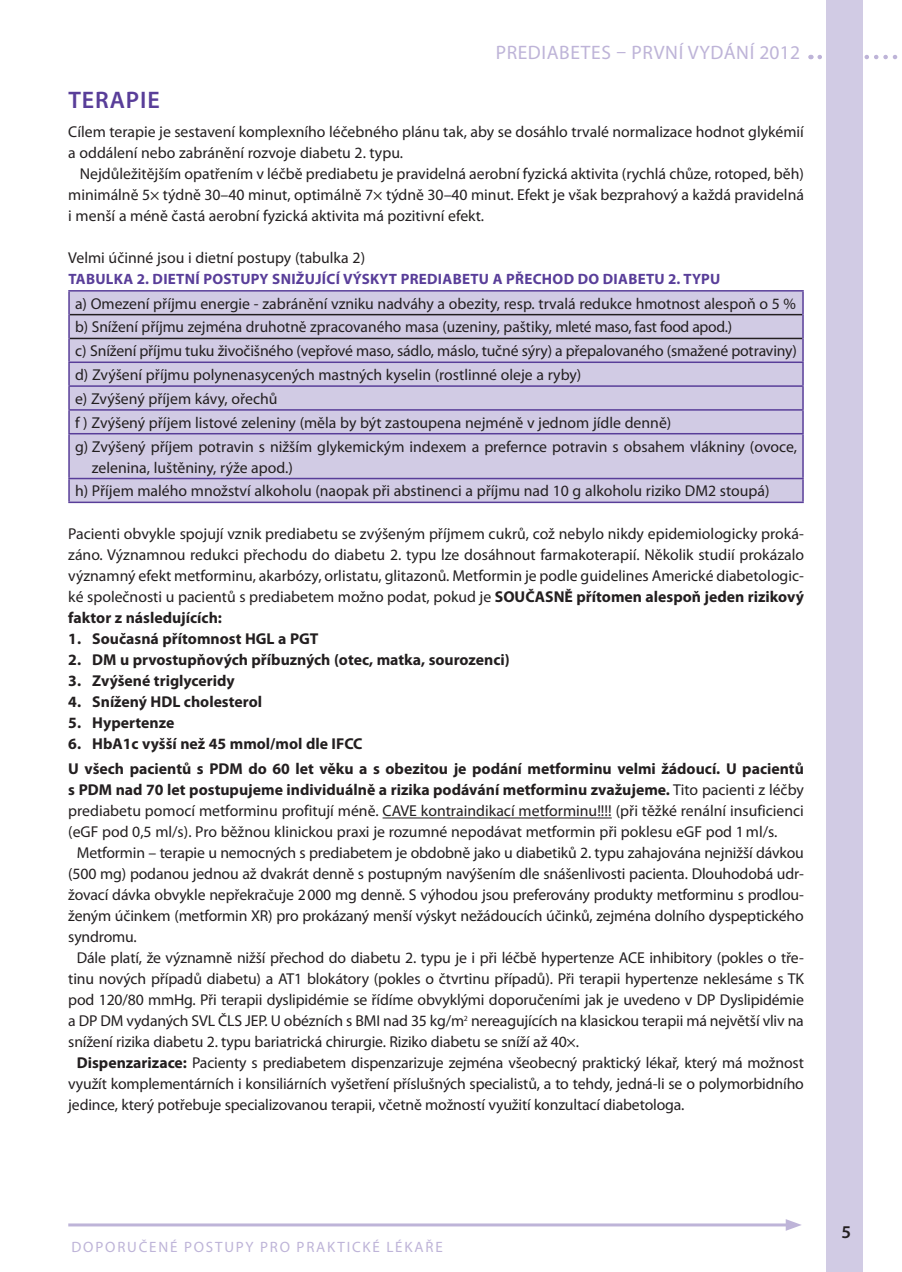
<style>
.page{position:relative;width:902px;height:1272px;background:#fff}
.page>*{position:absolute;margin:0;border:0;box-sizing:border-box;transform-origin:0 0}
.t1{font:600 24px "Myriad Pro";letter-spacing:.035em;color:#593e99}
.t2{font:19.5px "Myriad Pro";letter-spacing:.03em;color:#beb4d8}
.t3{font:600 18px "Myriad Pro";color:#231f20}
.t4{font:15.75px/21px "Myriad Pro";letter-spacing:-.01em;color:#231f20}
.t5{font:700 15.75px/25.2px "Myriad Pro";color:#231f20}
.t6{font:700 15px "Myriad Pro";letter-spacing:.02em;color:#593e99}
.t7{font:15px "Myriad Pro";letter-spacing:.12em;color:#beb4d8}
.s1{font-style:italic}
.s2{font-weight:700}
.s3{font-weight:400}
</style>
<div class="page">
<hr style="left:68px;top:1223px;width:723px;height:3px;background:#beb4d8">
<svg style="left:786px;top:1219px;width:16px;height:12px"></svg>
<svg style="left:820px;top:55px;width:78px;height:4px"></svg>
<div style="left:826px;top:0;width:37px;height:1272px;background:#d1cbe4"></div>
<hr style="left:383px;top:817px;width:229px;height:1px;background:#231f20">
<div style="left:70px;top:292px;width:732px;height:210px;background:#d1cbe4"></div>
<hr style="left:70px;top:314px;width:732px;height:1px;background:#231f20">
<hr style="left:70px;top:338px;width:732px;height:1px;background:#231f20">
<hr style="left:68px;top:290px;width:736px;height:2px;background:#593e99">
<hr style="left:68px;top:292px;width:2px;height:23px;background:#593e99">
<hr style="left:68px;top:315px;width:2px;height:23px;background:#593e99">
<hr style="left:68px;top:338px;width:2px;height:23px;background:#593e99">
<hr style="left:802px;top:338px;width:2px;height:23px;background:#593e99">
<hr style="left:68px;top:363px;width:2px;height:22px;background:#593e99">
<hr style="left:802px;top:363px;width:2px;height:22px;background:#593e99">
<hr style="left:68px;top:387px;width:2px;height:22px;background:#593e99">
<hr style="left:802px;top:387px;width:2px;height:22px;background:#593e99">
<hr style="left:68px;top:411px;width:2px;height:22px;background:#593e99">
<hr style="left:802px;top:411px;width:2px;height:22px;background:#593e99">
<hr style="left:68px;top:434px;width:2px;height:44px;background:#593e99">
<hr style="left:802px;top:434px;width:2px;height:44px;background:#593e99">
<hr style="left:68px;top:479px;width:2px;height:23px;background:#593e99">
<hr style="left:802px;top:479px;width:2px;height:23px;background:#593e99">
<hr style="left:802px;top:292px;width:2px;height:23px;background:#593e99">
<hr style="left:802px;top:315px;width:2px;height:23px;background:#593e99">
<hr style="left:68px;top:361px;width:736px;height:2px;background:#593e99">
<hr style="left:68px;top:385px;width:736px;height:2px;background:#593e99">
<hr style="left:68px;top:409px;width:736px;height:2px;background:#593e99">
<hr style="left:68px;top:433px;width:736px;height:1px;background:#593e99">
<hr style="left:68px;top:478px;width:736px;height:1px;background:#593e99">
<hr style="left:68px;top:502px;width:736px;height:1px;background:#593e99">
<p class="t2" style="left:496px;top:45px;width:306px">PREDIABETES – PRVNÍ VYDÁNÍ 2012</p>
<h1 class="t1" style="left:69px;top:90px;width:93px">TERAPIE</h1>
<p class="t4" style="left:68px;top:122px;width:737px">Cílem terapie je sestavení komplexního léčebného plánu tak, aby se dosáhlo trvalé normalizace hodnot glykémií a oddálení nebo zabránění rozvoje diabetu 2. typu.</p>
<p class="t4" style="left:68px;top:164px;width:737px;text-align:justify;text-indent:12px">Nejdůležitějším opatřením v léčbě prediabetu je pravidelná aerobní fyzická aktivita (rychlá chůze, rotoped, běh) minimálně 5× týdně 30<span class="s1">–</span>40 minut, optimálně 7× týdně 30<span class="s1">–</span>40 minut. Efekt je však bezprahový a každá pravidelná i menší a méně častá aerobní fyzická aktivita má pozitivní efekt.</p>
<p class="t4" style="left:68px;top:248px;width:298px">Velmi účinné jsou i dietní postupy (tabulka 2)</p>
<p class="t6" style="left:68px;top:273px;width:653px">TABULKA 2. DIETNÍ POSTUPY SNIŽUJÍCÍ VÝSKYT PREDIABETU A PŘECHOD DO DIABETU 2. TYPU</p>
<p class="t4" style="left:75px;top:293px;width:723px;line-height:23.9px">a) Omezení příjmu energie - zabránění vzniku nadváhy a obezity, resp. trvalá redukce hmotnost alespoň o 5 % b) Snížení příjmu zejména druhotně zpracovaného masa (uzeniny, paštiky, mleté maso, fast food apod.)<br>c) Snížení příjmu tuku živočišného (vepřové maso, sádlo, máslo, tučné sýry) a přepalovaného (smažené potraviny) d) Zvýšení příjmu polynenasycených mastných kyselin (rostlinné oleje a ryby)<br>e) Zvýšený příjem kávy, ořechů<br>f ) Zvýšený příjem listové zeleniny (měla by být zastoupena nejméně v jednom jídle denně)<br>g) Zvýšený příjem potravin s nižším glykemickým indexem a prefernce potravin s obsahem vlákniny (ovoce,</p>
<p class="t4" style="left:75px;top:457px;width:696px;line-height:23.9px;text-indent:17px">zelenina, luštěniny, rýže apod.)<br>h) Příjem malého množství alkoholu (naopak při abstinenci a příjmu nad 10 g alkoholu riziko DM2 stoupá)</p>
<p class="t4" style="left:68px;top:524px;width:737px;text-align:justify">Pacienti obvykle spojují vznik prediabetu se zvýšeným příjmem cukrů, což nebylo nikdy epidemiologicky proká&shy;záno. Významnou redukci přechodu do diabetu 2. typu lze dosáhnout farmakoterapií. Několik studií prokázalo významný efekt metforminu, akarbózy, orlistatu, glitazonů. Metformin je podle guidelines Americké diabetologic&shy;ké společnosti u pacientů s prediabetem možno podat, pokud je <span class="s2">SOUČASNĚ přítomen alespoň jeden rizikový faktor z následujících:</span></p>
<p class="t5" style="left:68px;top:627px;width:252px">1. Současná přítomnost HGL a PGT</p>
<p class="t5" style="left:68px;top:648px;width:443px">2. DM u prvostupňových příbuzných (otec, matka, sourozenci)</p>
<p class="t5" style="left:68px;top:669px;width:168px">3. Zvýšené triglyceridy</p>
<p class="t5" style="left:68px;top:690px;width:195px">4. Snížený HDL cholesterol</p>
<p class="t5" style="left:68px;top:711px;width:108px">5. Hypertenze</p>
<p class="t5" style="left:68px;top:732px;width:737px">6. HbA1c vyšší než 45 mmol/mol dle IFCC<br>U všech pacientů s PDM do 60 let věku a s obezitou je podání metforminu velmi žádoucí. U pacientů</p>
<p class="t5" style="left:68px;top:779px;width:737px">s PDM nad 70 let postupujeme individuálně a rizika podávání metforminu zvažujeme. <span class="s3">Tito pacienti z léčby</span></p>
<p class="t4" style="left:68px;top:802px;width:737px">prediabetu pomocí metforminu profitují méně. CAVE kontraindikací metforminu!!!! (při těžké renální insuficienci</p>
<p class="t4" style="left:68px;top:823px;width:711px">(eGF pod 0,5 ml/s). Pro běžnou klinickou praxi je rozumné nepodávat metformin při poklesu eGF pod 1 ml/s.</p>
<p class="t4" style="left:77px;top:844px;width:729px">Metformin – terapie u nemocných s prediabetem je obdobně jako u diabetiků 2. typu zahajována nejnižší dávkou</p>
<p class="t4" style="left:68px;top:865px;width:737px">(500 mg) podanou jednou až dvakrát denně s postupným navýšením dle snášenlivosti pacienta. Dlouhodobá udr-</p>
<p class="t4" style="left:68px;top:886px;width:737px">žovací dávka obvykle nepřekračuje 2 000 mg denně. S výhodou jsou preferovány produkty metforminu s prodlou-</p>
<p class="t4" style="left:68px;top:907px;width:737px">ženým účinkem (metformin XR) pro prokázaný menší výskyt nežádoucích účinků, zejména dolního dyspeptického</p>
<p class="t4" style="left:68px;top:928px;width:70px">syndromu.</p>
<p class="t4" style="left:77px;top:949px;width:729px">Dále platí, že významně nižší přechod do diabetu 2. typu je i při léčbě hypertenze ACE inhibitory (pokles o tře-</p>
<p class="t4" style="left:68px;top:970px;width:737px">tinu nových případů diabetu) a AT1 blokátory (pokles o čtvrtinu případů). Při terapii hypertenze neklesáme s TK</p>
<p class="t4" style="left:68px;top:991px;width:737px">pod 120/80 mmHg. Při terapii dyslipidémie se řídíme obvyklými doporučeními jak je uvedeno v DP Dyslipidémie</p>
<p class="t4" style="left:68px;top:1012px;width:737px">a DP DM vydaných SVL ČLS JEP. U obézních s BMI nad 35 kg/m<sup>2</sup> nereagujících na klasickou terapii má největší vliv na</p>
<p class="t4" style="left:68px;top:1033px;width:512px">snížení rizika diabetu 2. typu bariatrická chirurgie. Riziko diabetu se sníží až 40×.</p>
<p class="t4" style="left:77px;top:1054px;width:729px"><span class="s2">Dispenzarizace:</span> Pacienty s prediabetem dispenzarizuje zejména všeobecný praktický lékař, který má možnost</p>
<p class="t4" style="left:68px;top:1075px;width:737px">využít komplementárních i konsiliárních vyšetření příslušných specialistů, a to tehdy, jedná-li se o polymorbidního</p>
<p class="t4" style="left:68px;top:1096px;width:618px">jedince, který potřebuje specializovanou terapii, včetně možností využití konzultací diabetologa.</p>
<p class="t7" style="left:72px;top:1241px;width:373px">DOPORUČENÉ POSTUPY PRO PRAKTICKÉ LÉKAŘE</p>
<p class="t3" style="left:842px;top:1225px;width:11px">5</p>
</div>
